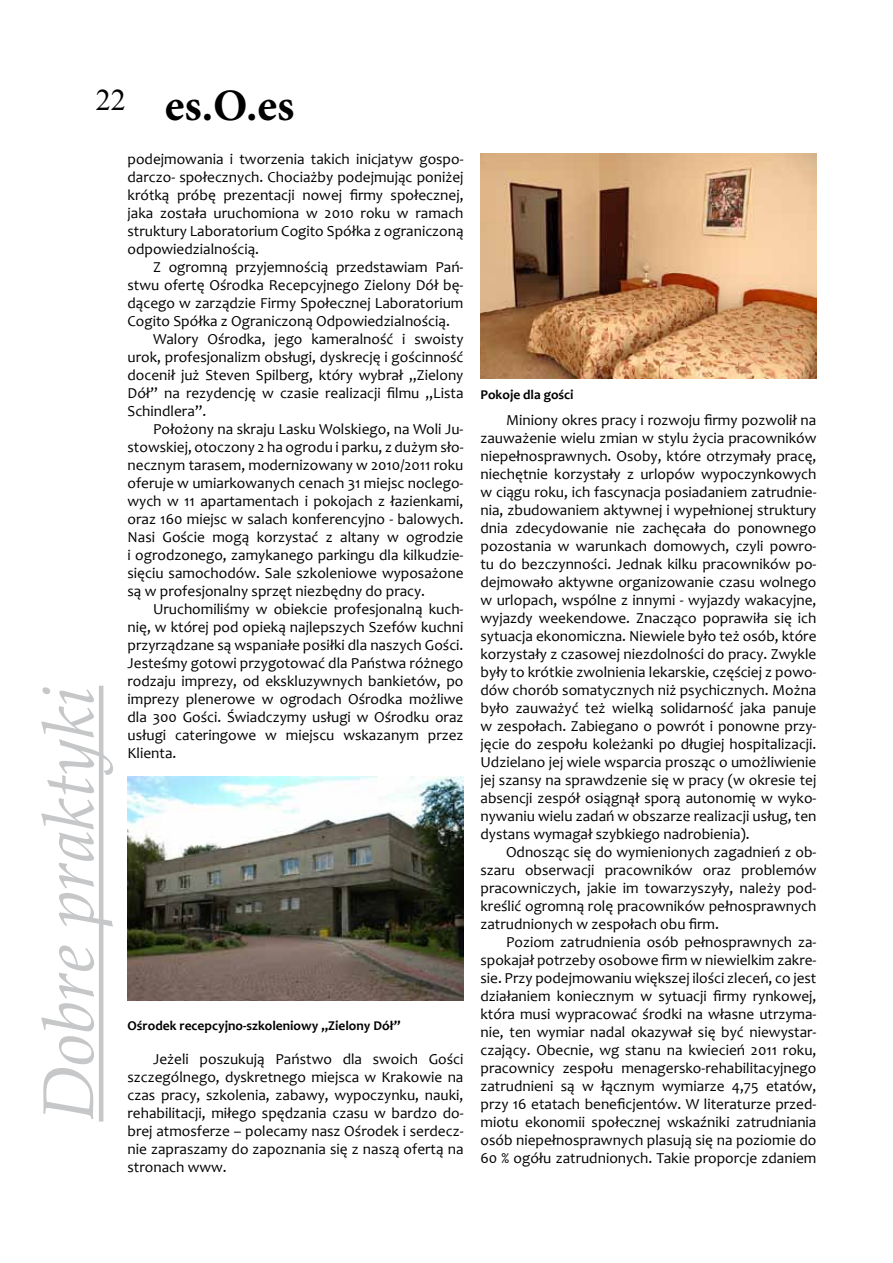
<style>
.page{position:relative;width:893px;height:1263px;background:#fff}
.page>*{position:absolute;margin:0;border:0;box-sizing:border-box;transform-origin:0 0}
.t1{font:italic 72px "Palatino Linotype";color:#c6c7c8}
.t2{font:700 45px "Minion Pro";color:#000}
.t3{font:30px "Times New Roman";color:#000}
.t4{font:15.3px/18px "Candara";color:#000;text-align:justify}
.t5{font:700 13.5px "Candara";color:#000}
</style>
<div class="page">
<hr style="left:99px;top:686px;width:4px;height:435px;background:#c6c7c8">
<img style="left:128px;top:776px;width:335px;height:225px">
<img style="left:480px;top:154px;width:336px;height:224px">
<h3 class="t3" style="left:96px;top:80px;width:31px">22</h3>
<h2 class="t2" style="left:165px;top:74px;width:131px">es.O.es</h2>
<h1 class="t1" style="left:17px;top:1121px;width:437px;rotate:-90deg">Dobre praktyki</h1>
<p class="t4" style="left:128px;top:150px;width:337px">podejmowania i tworzenia takich inicjatyw gospo&shy;darczo- społecznych. Chociażby podejmując poniżej krótką próbę prezentacji nowej firmy społecznej, jaka została uruchomiona w 2010 roku w ramach struktury Laboratorium Cogito Spółka z ograniczoną odpowiedzialnością.</p>
<p class="t4" style="left:153px;top:258px;width:312px">Z ogromną przyjemnością przedstawiam Pań-</p>
<p class="t4" style="left:128px;top:276px;width:337px">stwu ofertę Ośrodka Recepcyjnego Zielony Dół bę-</p>
<p class="t4" style="left:128px;top:294px;width:337px">dącego w zarządzie Firmy Społecznej Laboratorium</p>
<p class="t4" style="left:128px;top:312px;width:324px">Cogito Spółka z Ograniczoną Odpowiedzialnością.</p>
<p class="t4" style="left:153px;top:330px;width:312px">Walory Ośrodka, jego kameralność i swoisty</p>
<p class="t4" style="left:128px;top:348px;width:337px">urok, profesjonalizm obsługi, dyskrecję i gościnność</p>
<p class="t4" style="left:128px;top:366px;width:337px">docenił już Steven Spilberg, który wybrał „Zielony</p>
<p class="t4" style="left:128px;top:384px;width:337px">Dół” na rezydencję w czasie realizacji filmu „Lista</p>
<p class="t4" style="left:128px;top:402px;width:80px">Schindlera”.</p>
<p class="t4" style="left:153px;top:420px;width:312px">Położony na skraju Lasku Wolskiego, na Woli Ju-</p>
<p class="t4" style="left:128px;top:438px;width:337px">stowskiej, otoczony 2 ha ogrodu i parku, z dużym sło-</p>
<p class="t4" style="left:128px;top:456px;width:337px">necznym tarasem, modernizowany w 2010/2011 roku</p>
<p class="t4" style="left:128px;top:474px;width:337px">oferuje w umiarkowanych cenach 31 miejsc noclego-</p>
<p class="t4" style="left:128px;top:492px;width:337px">wych w 11 apartamentach i pokojach z łazienkami,</p>
<p class="t4" style="left:128px;top:510px;width:337px">oraz 160 miejsc w salach konferencyjno - balowych.</p>
<p class="t4" style="left:128px;top:528px;width:337px">Nasi Goście mogą korzystać z altany w ogrodzie</p>
<p class="t4" style="left:128px;top:546px;width:337px">i ogrodzonego, zamykanego parkingu dla kilkudzie-</p>
<p class="t4" style="left:128px;top:564px;width:337px">sięciu samochodów. Sale szkoleniowe wyposażone</p>
<p class="t4" style="left:128px;top:582px;width:299px">są w profesjonalny sprzęt niezbędny do pracy.</p>
<p class="t4" style="left:153px;top:600px;width:312px">Uruchomiliśmy w obiekcie profesjonalną kuch-</p>
<p class="t4" style="left:128px;top:618px;width:337px">nię, w której pod opieką najlepszych Szefów kuchni</p>
<p class="t4" style="left:128px;top:636px;width:337px">przyrządzane są wspaniałe posiłki dla naszych Gości.</p>
<p class="t4" style="left:128px;top:654px;width:337px">Jesteśmy gotowi przygotować dla Państwa różnego</p>
<p class="t4" style="left:128px;top:672px;width:337px">rodzaju imprezy, od ekskluzywnych bankietów, po</p>
<p class="t4" style="left:128px;top:690px;width:337px">imprezy plenerowe w ogrodach Ośrodka możliwe</p>
<p class="t4" style="left:128px;top:708px;width:337px">dla 300 Gości. Świadczymy usługi w Ośrodku oraz</p>
<p class="t4" style="left:128px;top:726px;width:337px">usługi cateringowe w miejscu wskazanym przez</p>
<p class="t4" style="left:128px;top:744px;width:50px">Klienta.</p>
<p class="t5" style="left:128px;top:1017px;width:275px">Ośrodek recepcyjno-szkoleniowy „Zielony Dół”</p>
<p class="t4" style="left:128px;top:1050px;width:337px;text-indent:26px">Jeżeli poszukują Państwo dla swoich Gości szczególnego, dyskretnego miejsca w Krakowie na czas pracy, szkolenia, zabawy, wypoczynku, nauki, rehabilitacji, miłego spędzania czasu w bardzo do&shy;brej atmosferze – polecamy nasz Ośrodek i serdecz&shy;nie zapraszamy do zapoznania się z naszą ofertą na stronach www.</p>
<p class="t5" style="left:480px;top:387px;width:95px">Pokoje dla gości</p>
<p class="t4" style="left:480px;top:411px;width:338px;text-indent:26px">Miniony okres pracy i rozwoju firmy pozwolił na zauważenie wielu zmian w stylu życia pracowników niepełnosprawnych. Osoby, które otrzymały pracę, niechętnie korzystały z urlopów wypoczynkowych w ciągu roku, ich fascynacja posiadaniem zatrudnie&shy;nia, zbudowaniem aktywnej i wypełnionej struktury dnia zdecydowanie nie zachęcała do ponownego pozostania w warunkach domowych, czyli powro&shy;tu do bezczynności. Jednak kilku pracowników po&shy;dejmowało aktywne organizowanie czasu wolnego w urlopach, wspólne z innymi - wyjazdy wakacyjne, wyjazdy weekendowe. Znacząco poprawiła się ich sytuacja ekonomiczna. Niewiele było też osób, które korzystały z czasowej niezdolności do pracy. Zwykle były to krótkie zwolnienia lekarskie, częściej z powo&shy;dów chorób somatycznych niż psychicznych. Można było zauważyć też wielką solidarność jaka panuje w zespołach. Zabiegano o powrót i ponowne przy&shy;jęcie do zespołu koleżanki po długiej hospitalizacji.<br>Udzielano jej wiele wsparcia prosząc o umożliwienie jej szansy na sprawdzenie się w pracy (w okresie tej absencji zespół osiągnął sporą autonomię w wyko&shy;nywaniu wielu zadań w obszarze realizacji usług, ten dystans wymagał szybkiego nadrobienia).</p>
<p class="t4" style="left:480px;top:843px;width:337px;text-indent:26px">Odnosząc się do wymienionych zagadnień z ob&shy;szaru obserwacji pracowników oraz problemów pracowniczych, jakie im towarzyszyły, należy pod&shy;kreślić ogromną rolę pracowników pełnosprawnych zatrudnionych w zespołach obu firm.</p>
<p class="t4" style="left:480px;top:933px;width:337px;text-indent:26px">Poziom zatrudnienia osób pełnosprawnych za&shy;spokajał potrzeby osobowe firm w niewielkim zakre&shy;sie. Przy podejmowaniu większej ilości zleceń, co jest działaniem koniecznym w sytuacji firmy rynkowej, która musi wypracować środki na własne utrzyma&shy;nie, ten wymiar nadal okazywał się być niewystar&shy;czający. Obecnie, wg stanu na kwiecień 2011 roku, pracownicy zespołu menagersko-rehabilitacyjnego zatrudnieni są w łącznym wymiarze 4,75 etatów, przy 16 etatach beneficjentów. W literaturze przed&shy;miotu ekonomii społecznej wskaźniki zatrudniania osób niepełnosprawnych plasują się na poziomie do 60 % ogółu zatrudnionych. Takie proporcje zdaniem</p>
</div>
